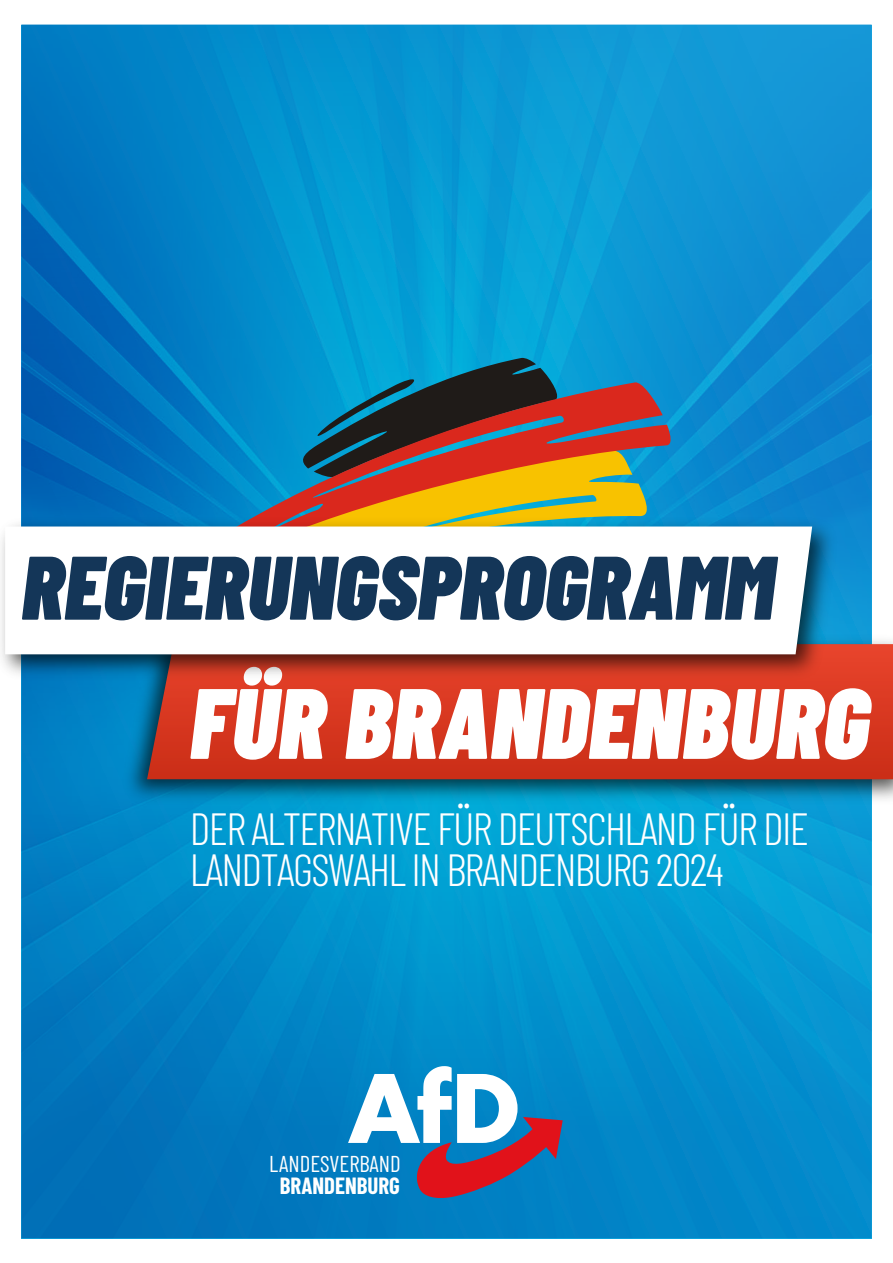
<style>
.page{position:relative;width:893px;height:1263px;background:#fff}
.page>*{position:absolute;margin:0;border:0;box-sizing:border-box;transform-origin:0 0}
.t1{font:italic 900 99.75px "Barlow Condensed";color:#fff}
.t2{font:italic 900 90px "Barlow Condensed";color:#143658}
.t3{font:300 45px/40.5px "Barlow Condensed";letter-spacing:-.04em;color:#fff}
.t4{font:22.95px/22px "Barlow Condensed";color:#fff;text-align:center}
.s1{font-weight:700}
</style>
<div class="page">
<img style="left:21px;top:25px;width:851px;height:1213px">
<svg style="left:300px;top:358px;width:262px;height:23px;background:#0985ab"></svg>
<svg style="left:190px;top:381px;width:482px;height:131px;background:#656a62"></svg>
<img style="left:104px;top:630px;width:789px;height:220px">
<svg style="left:147px;top:644px;width:746px;height:135px;background:#d2351f"></svg>
<img style="left:1px;top:512px;width:842px;height:174px">
<svg style="left:5px;top:526px;width:807px;height:128px"></svg>
<svg style="left:348px;top:1066px;width:215px;height:134px"></svg>
<p class="t2" style="left:21px;top:524px;width:754px">REGIERUNGSPROGRAMM</p>
<p class="t1" style="left:190px;top:652px;width:681px">FÜR BRANDENBURG</p>
<p class="t3" style="left:190px;top:805px;width:620px">DER ALTERNATIVE FÜR DEUTSCHLAND FÜR DIE<br>LANDTAGSWAHL IN BRANDENBURG 2024</p>
<p class="t4" style="left:269px;top:1151px;width:133px">LANDESVERBAND<br><span class="s1">BRANDENBURG</span></p>
</div>
